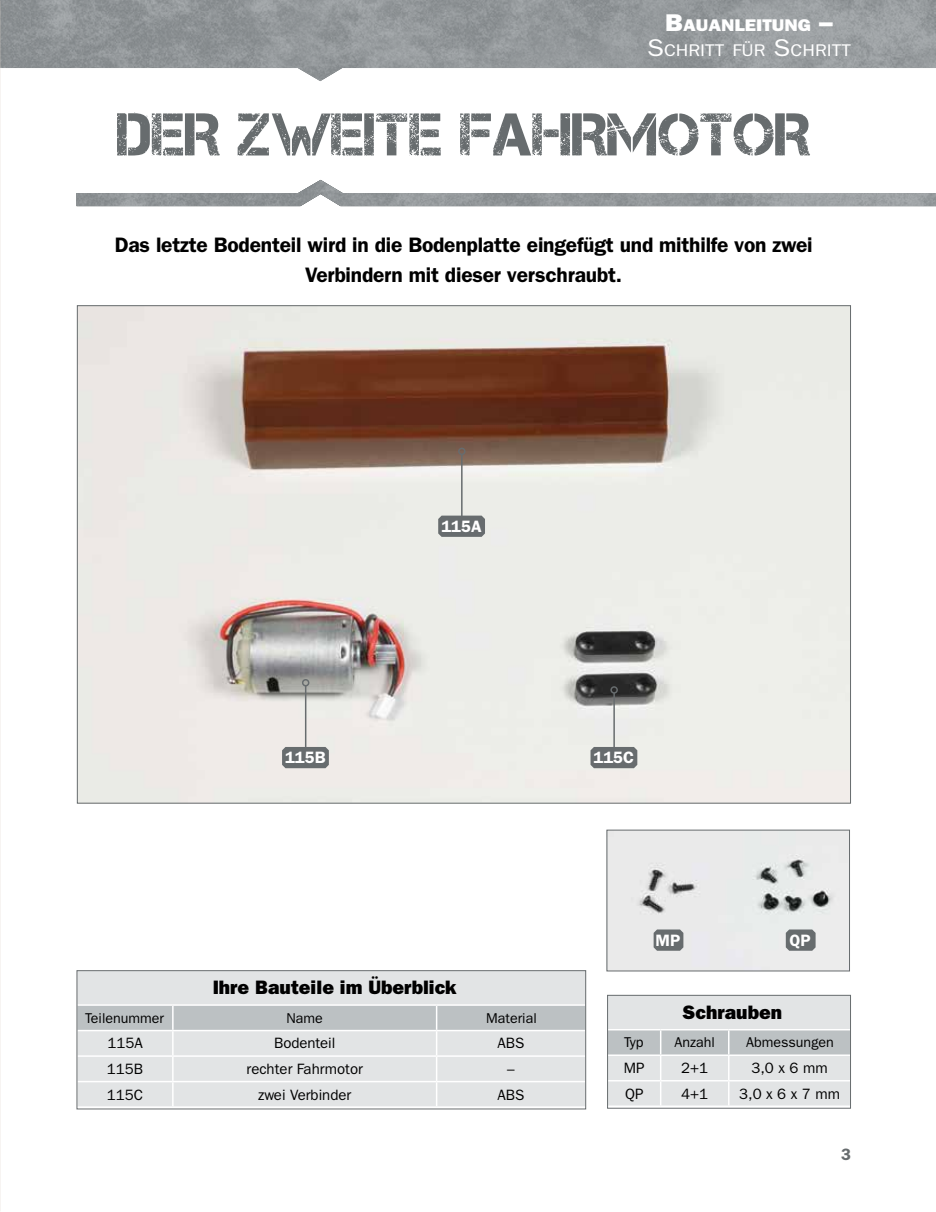
<style>
.page{position:relative;width:936px;height:1212px;background:#fff}
.page>*{position:absolute;margin:0;border:0;box-sizing:border-box;transform-origin:0 0}
.t1{font:60px "Capture Smallz";color:#676c6e}
.t2{font:600 21px/30px "ITC Franklin Gothic Std";letter-spacing:-.01em;color:#000;text-align:center}
.t3{font:19.5px "ITC Franklin Gothic Std Hvy";color:#000}
.t4{font:16.95px "ITC Franklin Gothic Std";color:#fff;scale:1.12 1}
.t5{font:16.95px "ITC Franklin Gothic Std Hvy";color:#fff;scale:1.12 1}
.t6{font:600 16.5px "ITC Franklin Gothic Std";color:#fff}
.t7{font:600 16.5px "ITC Franklin Gothic Std";color:#676c6e}
.t8{font:15px "ITC Franklin Gothic Std";color:#000}
.t9{font:14.25px "ITC Franklin Gothic Std";color:#000}
.s1{font-size:24.3px}
</style>
<div class="page">
<img style="left:0;top:0;width:935px;height:81px">
<img style="left:79px;top:307px;width:769px;height:494px">
<div style="left:77px;top:971px;width:508px;height:34px;background:#e2e4e5"></div>
<svg style="left:79px;top:1006px;width:505px;height:100px"></svg>
<hr style="left:77px;top:1004px;width:96px;height:2px;background:#fff">
<hr style="left:173px;top:1004px;width:263px;height:2px;background:#fff">
<hr style="left:436px;top:1004px;width:149px;height:2px;background:#fff">
<div style="left:77px;top:970px;width:509px;height:139px;border:1px solid #676c6e"></div>
<hr style="left:305px;top:686px;width:1px;height:65px;background:#676c6e">
<div style="left:302px;top:679px;width:7px;height:7px;border:2px solid #676c6e;border-radius:50%"></div>
<svg style="left:282px;top:747px;width:47px;height:21px"></svg>
<img style="left:608px;top:832px;width:239px;height:137px">
<div style="left:606px;top:830px;width:243px;height:141px;border:1px solid #676c6e"></div>
<div style="left:608px;top:996px;width:242px;height:34px;background:#e2e4e5"></div>
<svg style="left:609px;top:1030px;width:239px;height:75px"></svg>
<hr style="left:608px;top:1029px;width:52px;height:1px;background:#fff">
<hr style="left:660px;top:1029px;width:68px;height:1px;background:#fff">
<hr style="left:728px;top:1029px;width:122px;height:1px;background:#fff">
<div style="left:607px;top:995px;width:243px;height:113px;border:1px solid #676c6e"></div>
<svg style="left:653px;top:929px;width:30px;height:22px"></svg>
<svg style="left:785px;top:929px;width:30px;height:22px"></svg>
<hr style="left:461px;top:454px;width:1px;height:66px;background:#676c6e">
<div style="left:458px;top:448px;width:7px;height:7px;border:2px solid #676c6e;border-radius:50%"></div>
<svg style="left:438px;top:516px;width:47px;height:21px"></svg>
<hr style="left:613px;top:693px;width:2px;height:58px;background:#676c6e">
<div style="left:610px;top:686px;width:8px;height:8px;border:2px solid #676c6e;border-radius:50%"></div>
<svg style="left:590px;top:747px;width:47px;height:21px"></svg>
<svg style="left:77px;top:180px;width:858px;height:26px"></svg>
<p class="t5" style="left:665px;top:15px;width:151px"><span class="s1">B</span>AUANLEITUNG <span class="s1">–</span></p>
<p class="t4" style="left:647px;top:41px;width:183px"><span class="s1">S</span>CHRITT FÜR <span class="s1">S</span>CHRITT</p>
<h1 class="t1" style="left:117px;top:101px;width:694px">DER ZWEITE FAHRMOTOR</h1>
<p class="t2" style="left:115px;top:230px;width:699px">Das letzte Bodenteil wird in die Bodenplatte eingefügt und mithilfe von zwei<br>Verbindern mit dieser verschraubt.</p>
<p class="t6" style="left:441px;top:516px;width:42px">115A</p>
<p class="t6" style="left:285px;top:748px;width:42px">115B</p>
<p class="t6" style="left:593px;top:748px;width:42px">115C</p>
<p class="t3" style="left:213px;top:976px;width:245px">Ihre Bauteile im Überblick</p>
<p class="t9" style="left:85px;top:1010px;width:80px">Teilenummer</p>
<p class="t9" style="left:286px;top:1010px;width:38px">Name</p>
<p class="t9" style="left:486px;top:1010px;width:52px">Material</p>
<p class="t8" style="left:107px;top:1035px;width:37px">115A</p>
<p class="t8" style="left:274px;top:1035px;width:63px">Bodenteil</p>
<p class="t8" style="left:497px;top:1035px;width:28px">ABS</p>
<p class="t8" style="left:107px;top:1060px;width:38px">115B</p>
<p class="t8" style="left:246px;top:1060px;width:118px">rechter Fahrmotor</p>
<p class="t8" style="left:507px;top:1060px;width:9px">–</p>
<p class="t8" style="left:107px;top:1086px;width:38px">115C</p>
<p class="t8" style="left:258px;top:1086px;width:95px">zwei Verbinder</p>
<p class="t8" style="left:497px;top:1086px;width:28px">ABS</p>
<p class="t6" style="left:655px;top:930px;width:26px">MP</p>
<p class="t6" style="left:789px;top:930px;width:23px">QP</p>
<p class="t3" style="left:682px;top:1001px;width:101px">Schrauben</p>
<p class="t9" style="left:624px;top:1034px;width:21px">Typ</p>
<p class="t9" style="left:674px;top:1034px;width:42px">Anzahl</p>
<p class="t9" style="left:746px;top:1034px;width:89px">Abmessungen</p>
<p class="t8" style="left:624px;top:1059px;width:22px">MP</p>
<p class="t8" style="left:681px;top:1059px;width:28px">2+1</p>
<p class="t8" style="left:751px;top:1059px;width:78px">3,0 x 6 mm</p>
<p class="t8" style="left:625px;top:1085px;width:20px">QP</p>
<p class="t8" style="left:681px;top:1085px;width:28px">4+1</p>
<p class="t8" style="left:739px;top:1085px;width:102px">3,0 x 6 x 7 mm</p>
<p class="t7" style="left:840px;top:1144px;width:11px">3</p>
</div>
